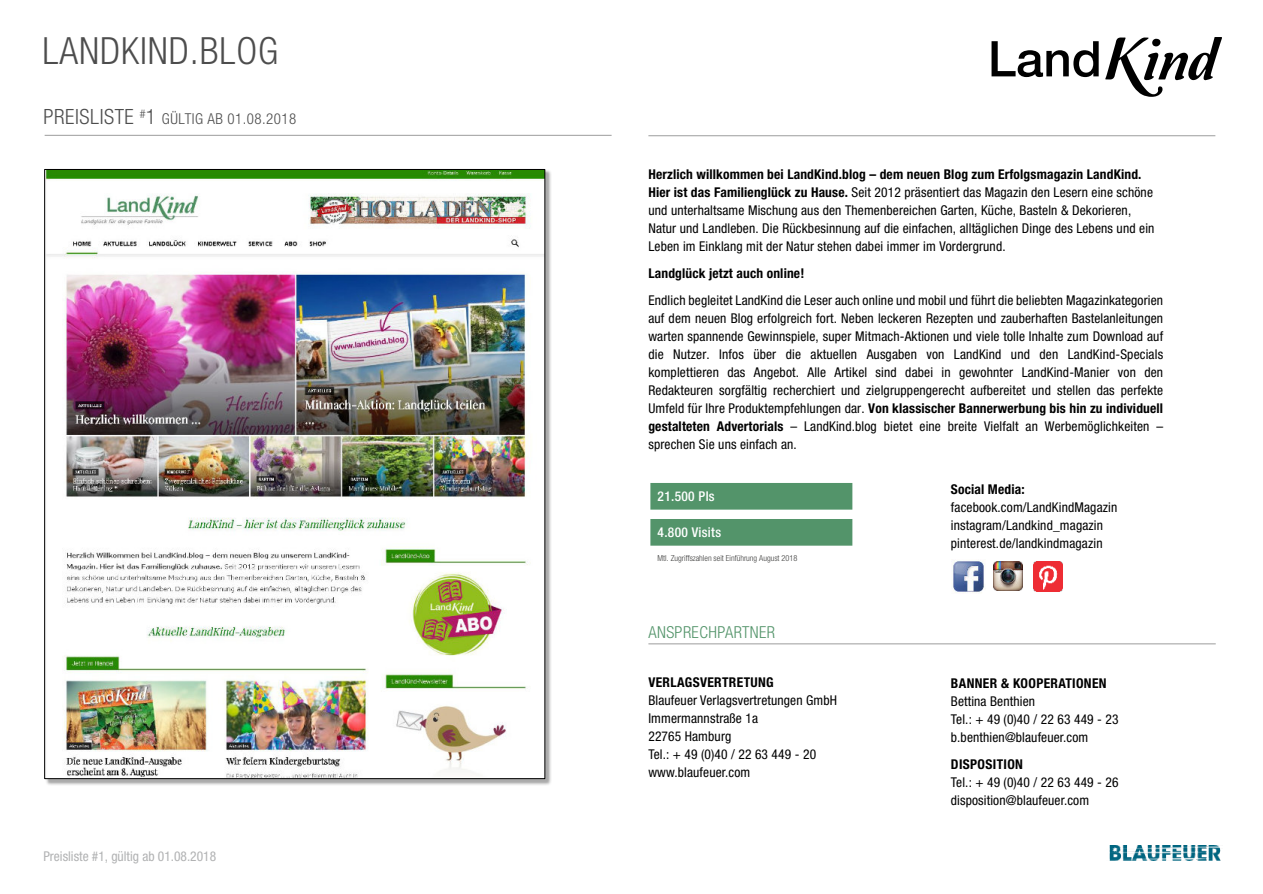
<style>
.page{position:relative;width:1263px;height:894px;background:#fff}
.page>*{position:absolute;margin:0;border:0;box-sizing:border-box;transform-origin:0 0}
.t1{font:300 condensed 37.5px "Helvetica Neue LT Std";letter-spacing:.025em;color:#4d4d4d}
.t2{font:300 condensed 16.5px "Helvetica Neue LT Std";letter-spacing:.02em;color:#53946a}
.t3{font:300 condensed 15px "Helvetica Neue LT Std";letter-spacing:.03em;color:#4d4d4d}
.t4{font:condensed 13.5px/18px "Helvetica Neue LT Std";letter-spacing:.01em;color:#000}
.t5{font:700 condensed 13.5px "Helvetica Neue LT Std";letter-spacing:.025em;color:#000}
.t6{font:condensed 13.5px "Helvetica Neue LT Std";color:#b1b2b3}
.t7{font:500 condensed 13.5px "Helvetica Neue LT Std";letter-spacing:.02em;color:#fff}
.t8{font:300 condensed 8.25px "Helvetica Neue LT Std";color:#3b3b3a}
.s1{font-size:21px}
.s2{font-weight:700}
</style>
<div class="page">
<svg style="left:1109px;top:860px;width:112px;height:1px"></svg>
<img style="left:1109px;top:845px;width:112px;height:15px">
<hr style="left:45px;top:135px;width:567px;height:1px;background:#9c9d9d">
<hr style="left:648px;top:135px;width:567px;height:1px;background:#9c9d9d">
<img style="left:45px;top:170px;width:506px;height:615px">
<img style="left:46px;top:171px;width:497px;height:605px">
<svg style="left:992px;top:41px;width:107px;height:36px"></svg>
<svg style="left:1105px;top:37px;width:117px;height:60px"></svg>
<img style="left:1033px;top:561px;width:29px;height:30px">
<div style="left:650px;top:483px;width:202px;height:26px;background:#53946a"></div>
<div style="left:650px;top:519px;width:202px;height:26px;background:#53946a"></div>
<img style="left:953px;top:560px;width:31px;height:33px">
<img style="left:994px;top:561px;width:29px;height:29px">
<hr style="left:648px;top:643px;width:568px;height:1px;background:#9c9d9d">
<h1 class="t1" style="left:43px;top:37px;width:237px">LANDKIND.BLOG</h1>
<p class="t3" style="left:43px;top:113px;width:254px"><span class="s1">PREISLISTE</span> <sup>#</sup><span class="s1">1</span> GÜLTIG AB 01.08.2018</p>
<p class="t6" style="left:44px;top:851px;width:174px">Preisliste #1, gültig ab 01.08.2018</p>
<p class="t4" style="left:648px;top:167px;width:508px"><span class="s2">Herzlich willkommen bei LandKind.blog – dem neuen Blog zum Erfolgsmagazin LandKind.<br>Hier ist das Familienglück zu Hause.</span> Seit 2012 präsentiert das Magazin den Lesern eine schöne und unterhaltsame Mischung aus den Themenbereichen Garten, Küche, Basteln &amp; Dekorieren, Natur und Landleben. Die Rückbesinnung auf die einfachen, alltäglichen Dinge des Lebens und ein Leben im Einklang mit der Natur stehen dabei immer im Vordergrund.</p>
<p class="t5" style="left:648px;top:268px;width:157px">Landglück jetzt auch online!</p>
<p class="t4" style="left:648px;top:293px;width:516px;text-align:justify">Endlich begleitet LandKind die Leser auch online und mobil und führt die beliebten Magazinkategorien auf dem neuen Blog erfolgreich fort. Neben leckeren Rezepten und zauberhaften Bastelanleitungen warten spannende Gewinnspiele, super Mitmach-Aktionen und viele tolle Inhalte zum Download auf die Nutzer. Infos über die aktuellen Ausgaben von LandKind und den LandKind-Specials komplettieren das Angebot. Alle Artikel sind dabei in gewohnter LandKind-Manier von den Redakteuren sorgfältig recherchiert und zielgruppengerecht aufbereitet und stellen das perfekte Umfeld für Ihre Produktempfehlungen dar. <span class="s2">Von klassischer Bannerwerbung bis hin zu individuell gestalteten Advertorials</span> – LandKind.blog bietet eine breite Vielfalt an Werbemöglichkeiten – sprechen Sie uns einfach an.</p>
<p class="t7" style="left:658px;top:491px;width:59px">21.500 PIs</p>
<p class="t7" style="left:658px;top:527px;width:65px">4.800 Visits</p>
<p class="t8" style="left:658px;top:554px;width:141px">Mtl. Zugriffszahlen seit Einführung August 2018</p>
<p class="t2" style="left:648px;top:625px;width:128px">ANSPRECHPARTNER</p>
<p class="t5" style="left:648px;top:677px;width:127px">VERLAGSVERTRETUNG</p>
<p class="t4" style="left:648px;top:693px;width:190px">Blaufeuer Verlagsvertretungen GmbH<br>Immermannstraße 1a<br>22765 Hamburg<br>Tel.: + 49 (0)40 / 22 63 449 - 20 www.blaufeuer.com</p>
<p class="t5" style="left:951px;top:484px;width:75px">Social Media:</p>
<p class="t4" style="left:951px;top:499px;width:168px">facebook.com/LandKindMagazin instagram/Landkind_magazin pinterest.de/landkindmagazin</p>
<p class="t5" style="left:951px;top:678px;width:157px">BANNER &amp; KOOPERATIONEN</p>
<p class="t4" style="left:951px;top:694px;width:169px">Bettina Benthien<br>Tel.: + 49 (0)40 / 22 63 449 - 23 b.benthien@blaufeuer.com</p>
<p class="t5" style="left:951px;top:759px;width:74px">DISPOSITION</p>
<p class="t4" style="left:951px;top:775px;width:169px">Tel.: + 49 (0)40 / 22 63 449 - 26 disposition@blaufeuer.com</p>
</div>
